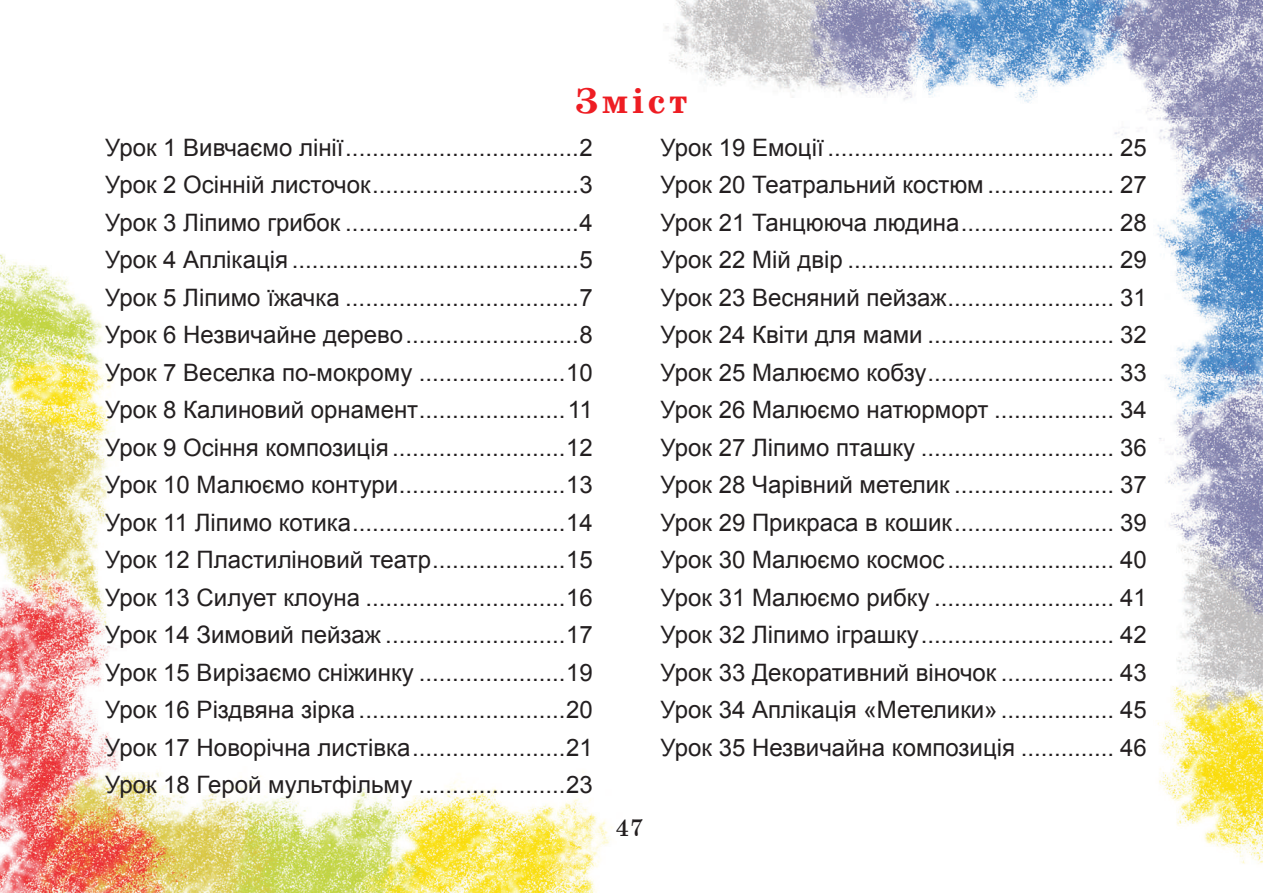
<style>
.page{position:relative;width:1263px;height:893px;background:#fff}
.page>*{position:absolute;margin:0;border:0;box-sizing:border-box;transform-origin:0 0}
.t1{font:700 36px "School";letter-spacing:.1em;color:#ee1d23}
.t2{font:24px/37.5px "Arial";color:#231f20;text-align:justify}
.t3{font:24px "School";color:#231f20}
</style>
<div class="page">
<img style="left:0;top:0;width:1263px;height:893px">
<h1 class="t1" style="left:575px;top:81px;width:114px">Зміст</h1>
<p class="t2" style="left:661px;top:129px;width:487px">Урок 19 Емоції ........................................... 25<br>Урок 20 Театральний костюм................... 27<br>Урок 21 Танцююча людина....................... 28<br>Урок 22 Мій двір ........................................ 29<br>Урок 23 Весняний пейзаж......................... 31<br>Урок 24 Квіти для мами ............................ 32<br>Урок 25 Малюємо кобзу............................ 33<br>Урок 26 Малюємо натюрморт .................. 34<br>Урок 27 Ліпимо пташку ............................. 36<br>Урок 28 Чарівний метелик ........................ 37<br>Урок 29 Прикраса в кошик........................ 39<br>Урок 30 Малюємо космос......................... 40<br>Урок 31 Малюємо рибку ........................... 41<br>Урок 32 Ліпимо іграшку............................. 42<br>Урок 33 Декоративний віночок ................. 43<br>Урок 34 Аплікація «Метелики»................. 45<br>Урок 35 Незвичайна композиція .............. 46</p>
<p class="t2" style="left:105px;top:129px;width:489px">Урок 1 Вивчаємо лінії...................................2<br>Урок 2 Осінній листочок...............................3<br>Урок 3 Ліпимо грибок ...................................4<br>Урок 4 Аплікація ...........................................5<br>Урок 5 Ліпимо їжачка ...................................7<br>Урок 6 Незвичайне дерево..........................8<br>Урок 7 Веселка по-мокрому ......................10<br>Урок 8 Калиновий орнамент......................11<br>Урок 9 Осіння композиція ..........................12<br>Урок 10 Малюємо контури.........................13<br>Урок 11 Ліпимо котика................................14<br>Урок 12 Пластиліновий театр....................15<br>Урок 13 Силует клоуна ..............................16<br>Урок 14 Зимовий пейзаж ...........................17<br>Урок 15 Вирізаємо сніжинку ......................19<br>Урок 16 Різдвяна зірка ...............................20<br>Урок 17 Новорічна листівка.......................21<br>Урок 18 Герой мультфільму ......................23</p>
<p class="t3" style="left:616px;top:815px;width:29px">47</p>
</div>
